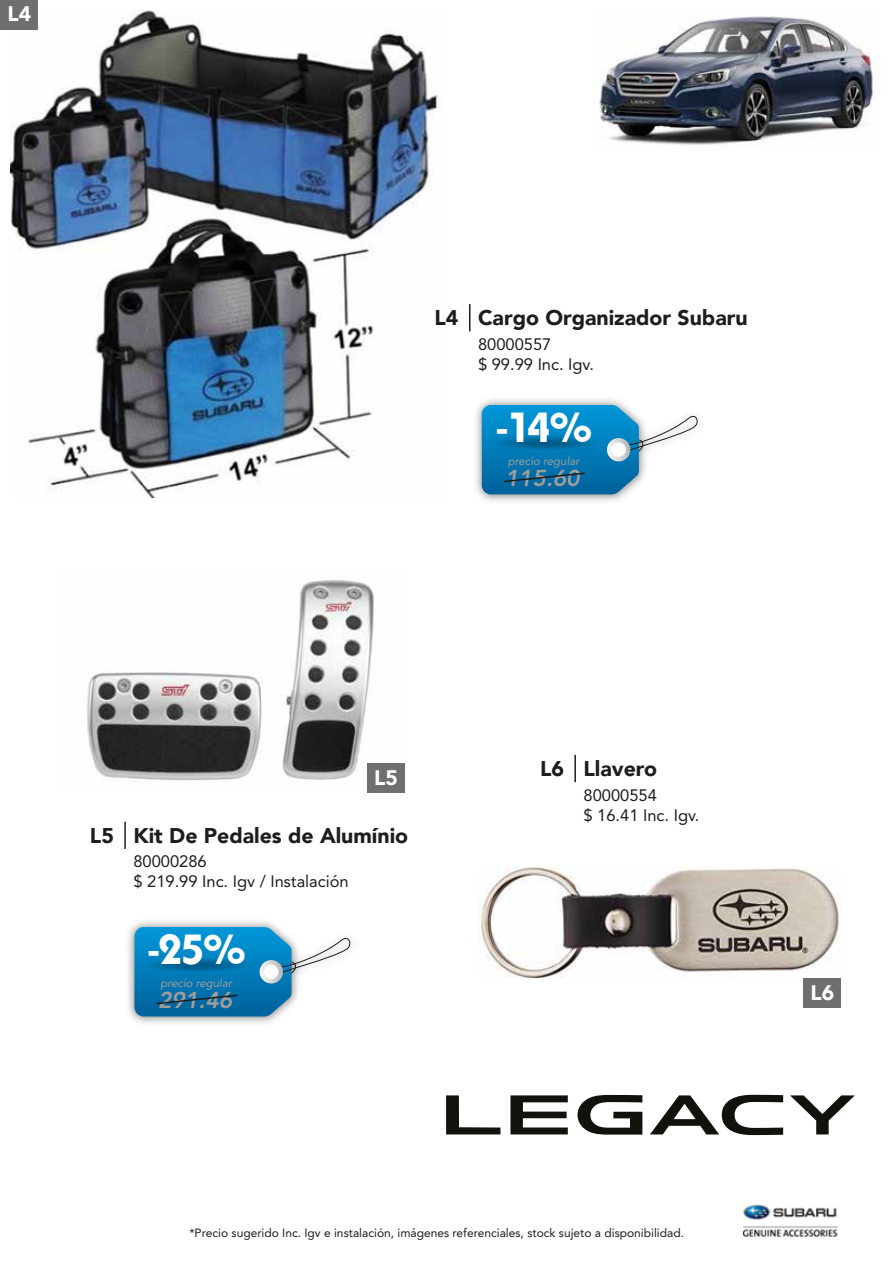
<style>
.page{position:relative;width:893px;height:1263px;background:#fff}
.page>*{position:absolute;margin:0;border:0;box-sizing:border-box;transform-origin:0 0}
.t1{font:500 43.8px "Pump D";color:#fff}
.t2{font:italic 800 22.8px "Avenir LT Std";color:#9d9d9c}
.t3{font:900 21.3px "Avenir LT";color:#1d1d1b}
.t4{font:900 21px "Avenir LT";color:#fff}
.t5{font:16.5px/19.8px "Avenir LT Std";color:#1d1d1b}
.t6{font:12px "Avenir LT Std";color:#1d1d1b}
.t7{font:italic 11.4px "Avenir LT Std";color:#9d9d9c}
</style>
<div class="page">
<img style="left:11px;top:9px;width:427px;height:489px">
<svg style="left:790px;top:1095px;width:65px;height:39px"></svg>
<svg style="left:510px;top:1095px;width:58px;height:39px"></svg>
<svg style="left:577px;top:1095px;width:65px;height:40px"></svg>
<svg style="left:650px;top:1095px;width:133px;height:40px"></svg>
<svg style="left:446px;top:1095px;width:54px;height:39px"></svg>
<svg style="left:469px;top:304px;width:1px;height:27px"></svg>
<hr style="left:574px;top:755px;width:2px;height:27px;background:#1d1d1b">
<div style="left:0;top:0;width:38px;height:29px;background:#706f6f"></div>
<img style="left:87px;top:580px;width:287px;height:200px">
<img style="left:478px;top:866px;width:362px;height:112px">
<div style="left:367px;top:763px;width:38px;height:29px;background:#706f6f"></div>
<div style="left:803px;top:978px;width:38px;height:29px;background:#706f6f"></div>
<img style="left:599px;top:16px;width:279px;height:129px">
<img style="left:742px;top:1204px;width:96px;height:33px">
<img style="left:476px;top:399px;width:150px;height:103px">
<svg style="left:482px;top:405px;width:216px;height:89px"></svg>
<img style="left:128px;top:921px;width:151px;height:103px">
<svg style="left:134px;top:927px;width:217px;height:89px"></svg>
<hr style="left:124px;top:822px;width:2px;height:27px;background:#1d1d1b">
<h3 class="t4" style="left:7px;top:1px;width:25px">L4</h3>
<h3 class="t3" style="left:435px;top:305px;width:315px">L4 Cargo Organizador Subaru</h3>
<h3 class="t5" style="left:478px;top:334px;width:117px">80000557<br>$ 99.99 Inc. Igv.</h3>
<h1 class="t1" style="left:497px;top:403px;width:96px">-14%</h1>
<p class="t7" style="left:508px;top:455px;width:73px">precio regular</p>
<h2 class="t2" style="left:505px;top:465px;width:76px">115.60</h2>
<h3 class="t4" style="left:374px;top:764px;width:25px">L5</h3>
<h3 class="t3" style="left:90px;top:822px;width:320px">L5 Kit De Pedales de Alumínio</h3>
<h3 class="t5" style="left:133px;top:852px;width:217px">80000286<br>$ 219.99 Inc. Igv / Instalación</h3>
<h1 class="t1" style="left:149px;top:925px;width:98px">-25%</h1>
<p class="t7" style="left:160px;top:977px;width:73px">precio regular</p>
<h2 class="t2" style="left:158px;top:987px;width:76px">291.46</h2>
<h3 class="t3" style="left:540px;top:756px;width:119px">L6 Llavero</h3>
<h3 class="t5" style="left:583px;top:785px;width:117px">80000554<br>$ 16.41 Inc. Igv.</h3>
<p class="t6" style="left:189px;top:1226px;width:496px">*Precio sugerido Inc. Igv e instalación, imágenes referenciales, stock sujeto a disponibilidad.</p>
<h3 class="t4" style="left:810px;top:980px;width:25px">L6</h3>
</div>
